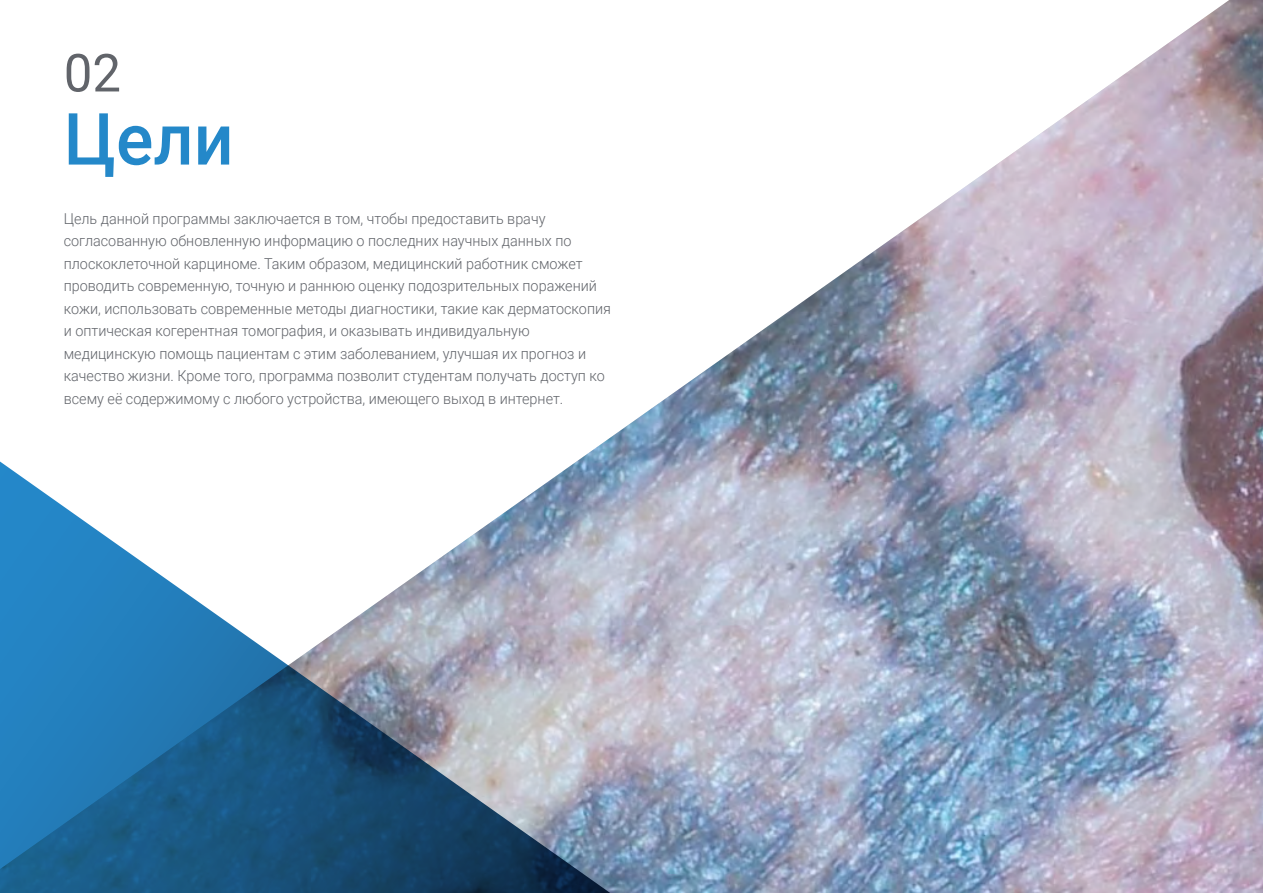
<style>
.page{position:relative;width:1263px;height:893px;background:#fff}
.page>*{position:absolute;margin:0;border:0;box-sizing:border-box;transform-origin:0 0}
.t1{font:500 72px "Roboto";color:#2488c9}
.t2{font:52.5px "Roboto";color:#61646a}
.t3{font:300 15px/22.5px "Roboto";color:#61646a;scale:.96 1}
</style>
<div class="page">
<img style="left:598px;top:0;width:665px;height:893px">
<svg style="left:0;top:446px;width:640px;height:447px"></svg>
<h2 class="t2" style="left:64px;top:36px;width:59px">02</h2>
<h1 class="t1" style="left:64px;top:89px;width:171px">Цели</h1>
<p class="t3" style="left:64px;top:207px;width:571px">Цель данной программы заключается в том, чтобы предоставить врачу согласованную обновленную информацию о последних научных данных по плоскоклеточной карциноме. Таким образом, медицинский работник сможет проводить современную, точную и раннюю оценку подозрительных поражений кожи, использовать современные методы диагностики, такие как дерматоскопия и оптическая когерентная томография, и оказывать индивидуальную медицинскую помощь пациентам с этим заболеванием, улучшая их прогноз и качество жизни. Кроме того, программа позволит студентам получать доступ ко всему её содержимому с любого устройства, имеющего выход в интернет.</p>
</div>
